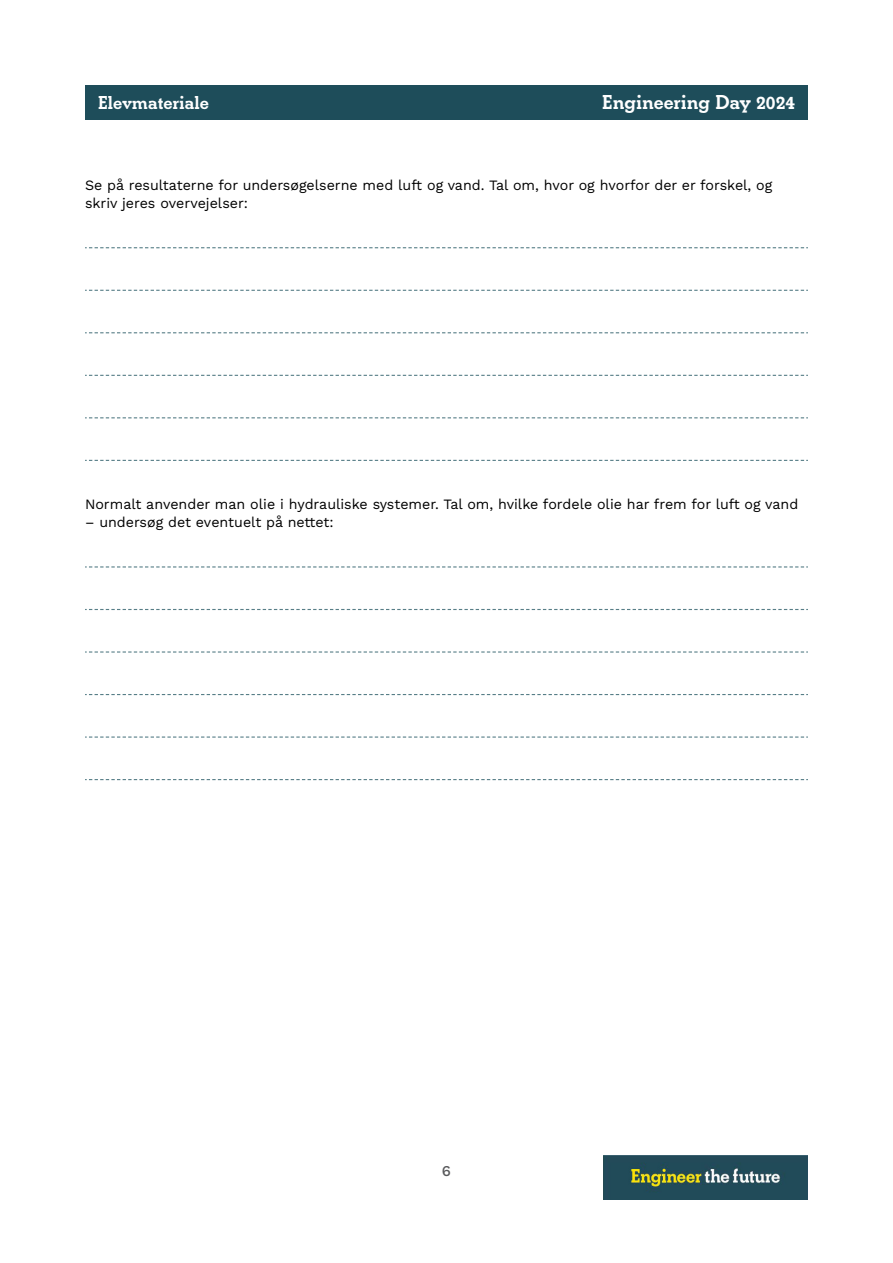
<style>
.page{position:relative;width:893px;height:1263px;background:#fff}
.page>*{position:absolute;margin:0;border:0;box-sizing:border-box;transform-origin:0 0}
.t1{font:700 21px "Beton EF";color:#fff}
.t2{font:700 19.5px "Beton EF";color:#fff}
.t3{font:500 15px "Work Sans";color:#58595b}
.t4{font:14.25px/18px "Work Sans";color:#000}
</style>
<div class="page">
<div style="left:85px;top:85px;width:723px;height:34px;background:#1e4d5a"></div>
<img style="left:603px;top:1156px;width:205px;height:43px">
<svg style="left:85px;top:247px;width:723px;height:1px"></svg>
<svg style="left:85px;top:290px;width:723px;height:1px"></svg>
<svg style="left:85px;top:332px;width:723px;height:1px"></svg>
<svg style="left:85px;top:375px;width:723px;height:1px"></svg>
<svg style="left:85px;top:417px;width:723px;height:1px"></svg>
<svg style="left:85px;top:460px;width:723px;height:1px"></svg>
<svg style="left:85px;top:566px;width:723px;height:1px"></svg>
<svg style="left:85px;top:609px;width:723px;height:1px"></svg>
<svg style="left:85px;top:651px;width:723px;height:2px"></svg>
<svg style="left:85px;top:694px;width:723px;height:1px"></svg>
<svg style="left:85px;top:736px;width:723px;height:2px"></svg>
<svg style="left:85px;top:779px;width:723px;height:1px"></svg>
<h2 class="t2" style="left:98px;top:91px;width:113px">Elevmateriale</h2>
<h1 class="t1" style="left:602px;top:90px;width:195px">Engineering Day 2024</h1>
<p class="t4" style="left:85px;top:175px;width:689px">Se på resultaterne for undersøgelserne med luft og vand. Tal om, hvor og hvorfor der er forskel, og skriv jeres overvejelser:</p>
<p class="t4" style="left:85px;top:494px;width:715px">Normalt anvender man olie i hydrauliske systemer. Tal om, hvilke fordele olie har frem for luft og vand</p>
<p class="t4" style="left:85px;top:512px;width:250px">– undersøg det eventuelt på nettet:</p>
<p class="t3" style="left:442px;top:1159px;width:11px">6</p>
</div>
